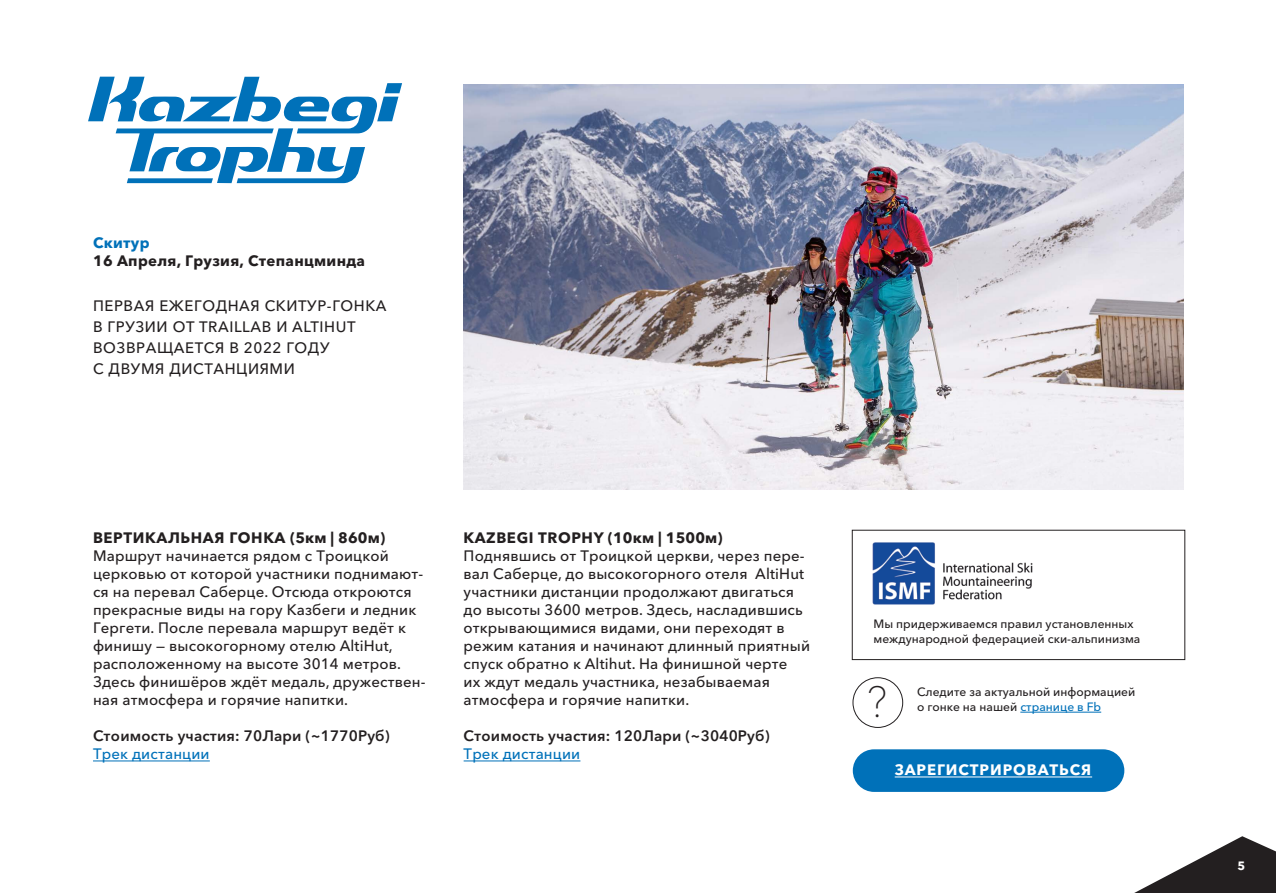
<style>
.page{position:relative;width:1276px;height:893px;background:#fff}
.page>*{position:absolute;margin:0;border:0;box-sizing:border-box;transform-origin:0 0}
.t1{font:100 43.2px "Avenir Next World";color:#231f20}
.t2{font:500 15px/18px "Avenir Next World";letter-spacing:.01em;color:#231f20}
.t3{font:500 15px/21px "Avenir Next World";letter-spacing:.04em;color:#231f20}
.t4{font:600 15px "Avenir Next World";letter-spacing:.01em;color:#231f20}
.t5{font:700 15px "Avenir Next World";letter-spacing:.04em;color:#231f20}
.t6{font:700 15px "Avenir Next World";letter-spacing:.02em;color:#231f20}
.t7{font:500 15px "Avenir Next World";letter-spacing:.01em;color:#0071b9}
.t8{font:700 15px "Avenir Next World";letter-spacing:.06em;color:#fff}
.t9{font:700 15px "Avenir Next World";letter-spacing:.02em;color:#0071b9}
.t10{font:500 12px/15px "Avenir Next World";color:#231f20}
.t11{font:700 12px "Avenir Next World";color:#fff}
.s1{color:#0071b9}
</style>
<div class="page">
<svg style="left:88px;top:77px;width:314px;height:106px"></svg>
<hr style="left:93px;top:761px;width:117px;height:1px;background:#0071b9">
<hr style="left:464px;top:761px;width:116px;height:1px;background:#0071b9">
<div style="left:853px;top:749px;width:271px;height:43px;background:#0071b9;border-radius:21px"></div>
<hr style="left:894px;top:777px;width:198px;height:1px;background:#fff">
<hr style="left:1020px;top:712px;width:81px;height:1px;background:#0071b9">
<div style="left:852px;top:677px;width:51px;height:51px;border:1px solid #231f20;border-radius:50%"></div>
<img style="left:464px;top:85px;width:720px;height:405px">
<div style="left:852px;top:530px;width:333px;height:130px;border:1px solid #231f20"></div>
<img style="left:872px;top:542px;width:161px;height:63px">
<svg style="left:1134px;top:836px;width:142px;height:57px"></svg>
<p class="t9" style="left:93px;top:234px;width:58px">Скитур</p>
<p class="t6" style="left:93px;top:252px;width:274px">16 Апреля, Грузия, Степанцминда</p>
<p class="t3" style="left:93px;top:295px;width:295px">ПЕРВАЯ ЕЖЕГОДНАЯ СКИТУР-ГОНКА<br>В ГРУЗИИ ОТ TRAILLAB И ALTIHUT<br>ВОЗВРАЩАЕТСЯ В 2022 ГОДУ<br>С ДВУМЯ ДИСТАНЦИЯМИ</p>
<p class="t5" style="left:93px;top:529px;width:294px">ВЕРТИКАЛЬНАЯ ГОНКА (5км | 860м)</p>
<p class="t2" style="left:93px;top:547px;width:334px">Маршрут начинается рядом с Троицкой церковью от которой участники поднимают&shy;ся на перевал Саберце. Отсюда откроются прекрасные виды на гору Казбеги и ледник Гергети. После перевала маршрут ведёт к финишу — высокогорному отелю AltiHut, расположенному на высоте 3014 метров.<br>Здесь финишёров ждёт медаль, дружествен&shy;ная атмосфера и горячие напитки.</p>
<p class="t4" style="left:93px;top:727px;width:298px">Стоимость участия: 70Лари (~1770Руб)</p>
<p class="t7" style="left:93px;top:745px;width:118px">Трек дистанции</p>
<p class="t5" style="left:464px;top:529px;width:260px">KAZBEGI TROPHY (10км | 1500м)</p>
<p class="t2" style="left:464px;top:547px;width:348px">Поднявшись от Троицкой церкви, через пере&shy;вал Саберце, до высокогорного отеля AltiHut участники дистанции продолжают двигаться до высоты 3600 метров. Здесь, насладившись открывающимися видами, они переходят в режим катания и начинают длинный приятный спуск обратно к Altihut. На финишной черте<br>их ждут медаль участника, незабываемая атмосфера и горячие напитки.</p>
<p class="t4" style="left:464px;top:727px;width:307px">Стоимость участия: 120Лари (~3040Руб)</p>
<p class="t7" style="left:464px;top:745px;width:118px">Трек дистанции</p>
<p class="t10" style="left:873px;top:616px;width:268px">Мы придерживаемся правил установленных международной федерацией ски-альпинизма</p>
<h1 class="t1" style="left:866px;top:667px;width:22px">?</h1>
<p class="t10" style="left:917px;top:684px;width:220px">Следите за актуальной информацией</p>
<p class="t10" style="left:917px;top:699px;width:186px">о гонке на нашей <span class="s1">странице в Fb</span></p>
<p class="t8" style="left:894px;top:761px;width:198px">ЗАРЕГИСТРИРОВАТЬСЯ</p>
<p class="t11" style="left:1237px;top:859px;width:9px">5</p>
</div>
